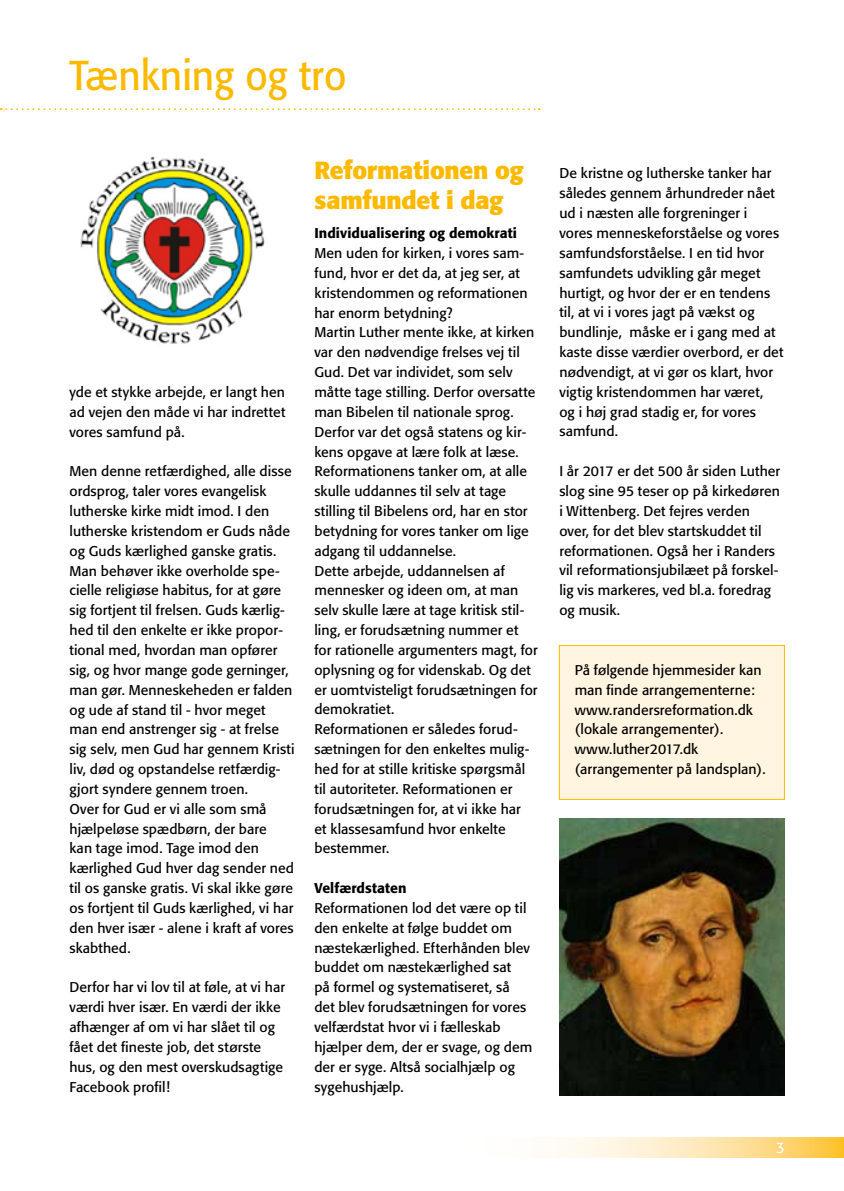
<style>
.page{position:relative;width:844px;height:1191px;background:#fff}
.page>*{position:absolute;margin:0;border:0;box-sizing:border-box;transform-origin:0 0}
.t1{font:41.3px "Formata";color:#fbba00;scale:.93 1}
.t2{font:700 24.5px/29.8px "Formata";letter-spacing:-.01em;color:#fbba00}
.t3{font:14.88px "Formata";color:#fff}
.t4{font:14px/19.8px "Formata";letter-spacing:.005em;color:#000}
.t5{font:500 14px "Formata";letter-spacing:.005em;color:#000}
</style>
<div class="page">
<svg style="left:555px;top:1137px;width:288px;height:20px;background:#fee4ac"></svg>
<img style="left:74px;top:149px;width:199px;height:198px;border-radius:99px">
<svg style="left:0;top:108px;width:539px;height:2px"></svg>
<div style="left:559px;top:645px;width:225px;height:154px;background:#fff5e0"></div>
<div style="left:558px;top:645px;width:226px;height:155px;border:1px solid #fbba00"></div>
<img style="left:559px;top:819px;width:225px;height:276px">
<h1 class="t1" style="left:69px;top:50px;width:299px">Tænkning og tro</h1>
<p class="t4" style="left:69px;top:382px;width:217px;text-align:justify">yde et stykke arbejde, er langt hen ad vejen den måde vi har indrettet vores samfund på.</p>
<p class="t4" style="left:69px;top:461px;width:226px">Men denne retfærdighed, alle disse ordsprog, taler vores evangelisk lutherske kirke midt imod. I den lutherske kristendom er Guds nåde og Guds kærlighed ganske gratis.<br>Man behøver ikke overholde spe&shy;cielle religiøse habitus, for at gøre sig fortjent til frelsen. Guds kærlig&shy;hed til den enkelte er ikke propor&shy;tional med, hvordan man opfører sig, og hvor mange gode gerninger, man gør. Menneskeheden er falden og ude af stand til - hvor meget man end anstrenger sig - at frelse sig selv, men Gud har gennem Kristi liv, død og opstandelse retfærdig&shy;gjort syndere gennem troen.<br>Over for Gud er vi alle som små hjælpeløse spædbørn, der bare<br>kan tage imod. Tage imod den kærlighed Gud hver dag sender ned til os ganske gratis. Vi skal ikke gøre os fortjent til Guds kærlighed, vi har den hver især - alene i kraft af vores skabthed.</p>
<p class="t4" style="left:69px;top:977px;width:217px">Derfor har vi lov til at føle, at vi har værdi hver især. En værdi der ikke afhænger af om vi har slået til og fået det fineste job, det største hus, og den mest overskudsagtige<br>Facebook profil!</p>
<h2 class="t2" style="left:314px;top:155px;width:211px">Reformationen og samfundet i dag</h2>
<p class="t5" style="left:314px;top:225px;width:204px">Individualisering og demokrati</p>
<p class="t4" style="left:314px;top:243px;width:225px">Men uden for kirken, i vores sam&shy;fund, hvor er det da, at jeg ser, at kristendommen og reformationen har enorm betydning?<br>Martin Luther mente ikke, at kirken var den nødvendige frelses vej til<br>Gud. Det var individet, som selv måtte tage stilling. Derfor oversatte man Bibelen til nationale sprog.<br>Derfor var det også statens og kir&shy;kens opgave at lære folk at læse.<br>Reformationens tanker om, at alle skulle uddannes til selv at tage stilling til Bibelens ord, har en stor betydning for vores tanker om lige adgang til uddannelse.<br>Dette arbejde, uddannelsen af mennesker og ideen om, at man selv skulle lære at tage kritisk stil&shy;ling, er forudsætning nummer et for rationelle argumenters magt, for oplysning og for videnskab. Og det er uomtvisteligt forudsætningen for demokratiet.<br>Reformationen er således forud&shy;sætningen for den enkeltes mulig&shy;hed for at stille kritiske spørgsmål til autoriteter. Reformationen er forudsætningen for, at vi ikke har<br>et klassesamfund hvor enkelte bestemmer.</p>
<p class="t5" style="left:314px;top:879px;width:94px">Velfærdstaten</p>
<p class="t4" style="left:314px;top:898px;width:219px">Reformationen lod det være op til den enkelte at følge buddet om næstekærlighed. Efterhånden blev buddet om næstekærlighed sat<br>på formel og systematiseret, så det blev forudsætningen for vores velfærdstat hvor vi i fælleskab hjælper dem, der er svage, og dem der er syge. Altså socialhjælp og sygehushjælp.</p>
<p class="t4" style="left:559px;top:164px;width:225px">De kristne og lutherske tanker har således gennem århundreder nået ud i næsten alle forgreninger i vores menneskeforståelse og vores samfundsforståelse. I en tid hvor samfundets udvikling går meget hurtigt, og hvor der er en tendens til, at vi i vores jagt på vækst og bundlinje, måske er i gang med at kaste disse værdier overbord, er det nødvendigt, at vi gør os klart, hvor vigtig kristendommen har været,<br>og i høj grad stadig er, for vores samfund.</p>
<p class="t4" style="left:559px;top:461px;width:222px">I år 2017 er det 500 år siden Luther slog sine 95 teser op på kirkedøren i Wittenberg. Det fejres verden over, for det blev startskuddet til reformationen. Også her i Randers vil reformationsjubilæet på forskel&shy;lig vis markeres, ved bl.a. foredrag og musik.</p>
<p class="t4" style="left:574px;top:660px;width:192px">På følgende hjemmesider kan man finde arrangementerne: www.randersreformation.dk (lokale arrangementer). www.luther2017.dk (arrangementer på landsplan).</p>
<p class="t3" style="left:775px;top:1138px;width:10px">3</p>
</div>
